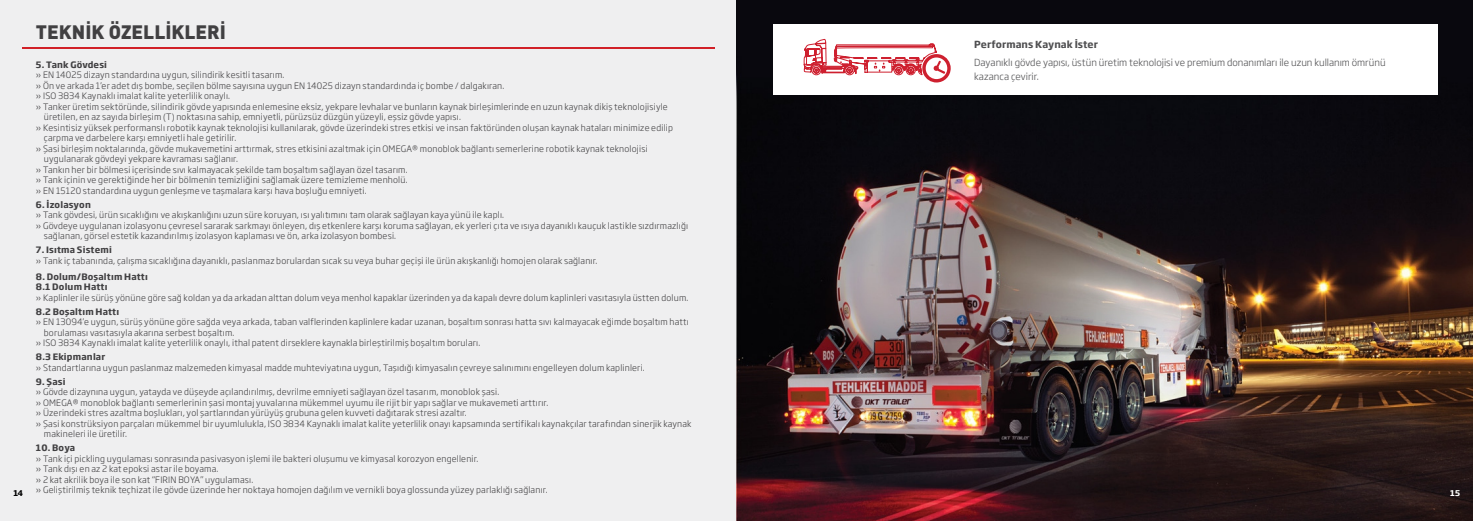
<style>
.page{position:relative;width:1473px;height:521px;background:#fff}
.page>*{position:absolute;margin:0;border:0;box-sizing:border-box;transform-origin:0 0}
.t1{font:900 19.25px "DIN Pro";color:#414042}
.t2{font:300 9.62px/13.1px "Soho Gothic Pro";color:#4f4f51}
.t3{font:700 9.62px "Soho Gothic Pro";color:#4f4f51}
.t4{font:300 8.75px/10.5px "Soho Gothic Pro";letter-spacing:.02em;color:#414042}
.t5{font:700 8.75px/10.5px "Soho Gothic Pro";letter-spacing:.02em;color:#414042}
.t6{font:700 7.88px "Soho Gothic Pro";color:#000}
.t7{font:700 7.88px "Soho Gothic Pro";color:#fff}
</style>
<div class="page">
<div style="left:0;top:0;width:737px;height:521px;background:#efeff0"></div>
<img style="left:737px;top:0;width:736px;height:521px">
<hr style="left:22px;top:48px;width:692px;height:1px;background:#d12027">
<div style="left:773px;top:25px;width:664px;height:70px;background:#fff"></div>
<svg style="left:802px;top:0;width:148px;height:152px"></svg>
<h1 class="t1" style="left:36px;top:24px;width:191px">TEKNİK ÖZELLİKLERİ</h1>
<p class="t3" style="left:974px;top:40px;width:125px">Performans Kaynak İster</p>
<p class="t2" style="left:974px;top:57px;width:413px">Dayanıklı gövde yapısı, üstün üretim teknolojisi ve premium donanımları ile uzun kullanım ömrünü kazanca çevirir.</p>
<p class="t5" style="left:36px;top:60px;width:73px">5. Tank Gövdesi</p>
<p class="t4" style="left:36px;top:70px;width:250px">» EN 14025 dizayn standardına uygun, silindirik kesitli tasarım.</p>
<p class="t4" style="left:36px;top:81px;width:470px">» Ön ve arkada 1’er adet dış bombe, seçilen bölme sayısına uygun EN 14025 dizayn standardında iç bombe / dalgakıran.</p>
<p class="t4" style="left:36px;top:91px;width:196px">» ISO 3834 Kaynaklı imalat kalite yeterlilik onaylı.</p>
<p class="t4" style="left:36px;top:102px;width:633px">» Tanker üretim sektöründe, silindirik gövde yapısında enlemesine eksiz, yekpare levhalar ve bunların kaynak birleşimlerinde en uzun kaynak dikiş teknolojisiyle</p>
<p class="t4" style="left:44px;top:112px;width:418px">üretilen, en az sayıda birleşim (T) noktasına sahip, emniyetli, pürüzsüz düzgün yüzeyli, eşsiz gövde yapısı.</p>
<p class="t4" style="left:36px;top:123px;width:638px">» Kesintisiz yüksek performanslı robotik kaynak teknolojisi kullanılarak, gövde üzerindeki stres etkisi ve insan faktöründen oluşan kaynak hataları minimize edilip</p>
<p class="t4" style="left:44px;top:133px;width:194px">çarpma ve darbelere karşı emniyetli hale getirilir.</p>
<p class="t4" style="left:36px;top:144px;width:613px">» Şasi birleşim noktalarında, gövde mukavemetini arttırmak, stres etkisini azaltmak için OMEGA® monoblok bağlantı semerlerine robotik kaynak teknolojisi</p>
<p class="t4" style="left:44px;top:154px;width:196px">uygulanarak gövdeyi yekpare kavraması sağlanır.</p>
<p class="t4" style="left:36px;top:165px;width:373px">» Tankın her bir bölmesi içerisinde sıvı kalmayacak şekilde tam boşaltım sağlayan özel tasarım.</p>
<p class="t4" style="left:36px;top:175px;width:373px">» Tank içinin ve gerektiğinde her bir bölmenin temizliğini sağlamak üzere temizleme menholü.</p>
<p class="t4" style="left:36px;top:186px;width:332px">» EN 15120 standardına uygun genleşme ve taşmalara karşı hava boşluğu emniyeti.</p>
<p class="t5" style="left:36px;top:200px;width:56px">6. İzolasyon</p>
<p class="t4" style="left:36px;top:210px;width:470px">» Tank gövdesi, ürün sıcaklığını ve akışkanlığını uzun süre koruyan, ısı yalıtımını tam olarak sağlayan kaya yünü ile kaplı.</p>
<p class="t4" style="left:36px;top:221px;width:654px">» Gövdeye uygulanan izolasyonu çevresel sararak sarkmayı önleyen, dış etkenlere karşı koruma sağlayan, ek yerleri çıta ve ısıya dayanıklı kauçuk lastikle sızdırmazlığı</p>
<p class="t4" style="left:44px;top:231px;width:354px">sağlanan, görsel estetik kazandırılmış izolasyon kaplaması ve ön, arka izolasyon bombesi.</p>
<p class="t5" style="left:36px;top:245px;width:77px">7. Isıtma Sistemi</p>
<p class="t4" style="left:36px;top:256px;width:563px">» Tank iç tabanında, çalışma sıcaklığına dayanıklı, paslanmaz borulardan sıcak su veya buhar geçişi ile ürün akışkanlığı homojen olarak sağlanır.</p>
<p class="t5" style="left:36px;top:272px;width:113px">8. Dolum/Boşaltım Hattı<br>8.1 Dolum Hattı</p>
<p class="t4" style="left:36px;top:293px;width:654px">» Kaplinler ile sürüş yönüne göre sağ koldan ya da arkadan alttan dolum veya menhol kapaklar üzerinden ya da kapalı devre dolum kaplinleri vasıtasıyla üstten dolum.</p>
<p class="t5" style="left:36px;top:307px;width:85px">8.2 Boşaltım Hattı</p>
<p class="t4" style="left:36px;top:317px;width:654px">» EN 13094’e uygun, sürüş yönüne göre sağda veya arkada, taban valflerinden kaplinlere kadar uzanan, boşaltım sonrası hatta sıvı kalmayacak eğimde boşaltım hattı</p>
<p class="t4" style="left:44px;top:328px;width:192px">borulaması vasıtasıyla akarına serbest boşaltım.</p>
<p class="t4" style="left:36px;top:338px;width:446px">» ISO 3834 Kaynaklı imalat kalite yeterlilik onaylı, ithal patent dirseklere kaynakla birleştirilmiş boşaltım boruları.</p>
<p class="t5" style="left:36px;top:352px;width:71px">8.3 Ekipmanlar</p>
<p class="t4" style="left:36px;top:363px;width:610px">» Standartlarına uygun paslanmaz malzemeden kimyasal madde muhteviyatına uygun, Taşıdığı kimyasalın çevreye salınımını engelleyen dolum kaplinleri.</p>
<p class="t5" style="left:36px;top:377px;width:31px">9. Şasi</p>
<p class="t4" style="left:36px;top:387px;width:465px">» Gövde dizaynına uygun, yatayda ve düşeyde açılandırılmış, devrilme emniyeti sağlayan özel tasarım, monoblok şasi.</p>
<p class="t4" style="left:36px;top:398px;width:514px">» OMEGA® monoblok bağlantı semerlerinin şasi montaj yuvalarına mükemmel uyumu ile rijit bir yapı sağlar ve mukavemeti arttırır.</p>
<p class="t4" style="left:36px;top:408px;width:432px">» Üzerindeki stres azaltma boşlukları, yol şartlarından yürüyüş grubuna gelen kuvveti dağıtarak stresi azaltır.</p>
<p class="t4" style="left:36px;top:419px;width:657px">» Şasi konstrüksiyon parçaları mükemmel bir uyumlulukla, ISO 3834 Kaynaklı imalat kalite yeterlilik onayı kapsamında sertifikalı kaynakçılar tarafından sinerjik kaynak</p>
<p class="t4" style="left:44px;top:429px;width:85px">makineleri ile üretilir.</p>
<p class="t5" style="left:36px;top:443px;width:41px">10. Boya</p>
<p class="t4" style="left:36px;top:454px;width:513px">» Tank içi pickling uygulaması sonrasında pasivasyon işlemi ile bakteri oluşumu ve kimyasal korozyon engellenir.<br>» Tank dışı en az 2 kat epoksi astar ile boyama.<br>» 2 kat akrilik boya ile son kat “FIRIN BOYA” uygulaması.<br>» Geliştirilmiş teknik teçhizat ile gövde üzerinde her noktaya homojen dağılım ve vernikli boya glossunda yüzey parlaklığı sağlanır.</p>
<p class="t6" style="left:14px;top:489px;width:11px">14</p>
<p class="t7" style="left:1450px;top:490px;width:11px">15</p>
</div>
